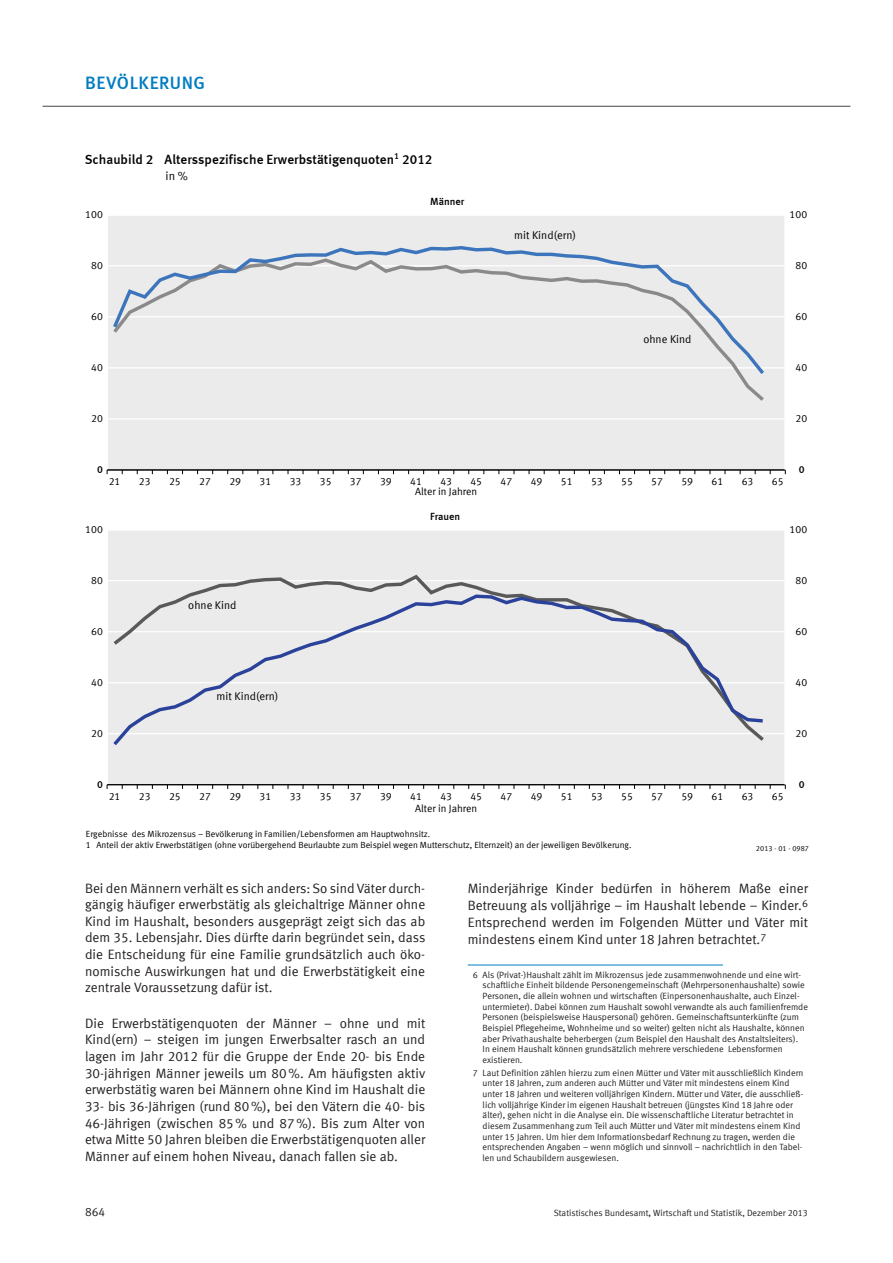
<style>
.page{position:relative;width:893px;height:1263px;background:#fff}
.page>*{position:absolute;margin:0;border:0;box-sizing:border-box;transform-origin:0 0}
.t1{font:18px "Meta Medium LF";letter-spacing:.03em;color:#007cc2}
.Grundtext__9_p{font:13.5px/16.6px "Meta Normal LF";letter-spacing:.005em;color:#231f20;text-align:justify}
.t2{font:700 13.35px "Meta Normal LF";color:#000}
.t3{font:12px "Meta Normal LF";color:#231f20}
.t4{font:11.85px "Meta Normal LF";color:#000}
.t5{font:11.1px "Meta Normal LF";color:#000}
.t6{font:10.5px "Meta Normal LF";color:#000}
.t7{font:700 10.5px "Meta Normal LF";color:#000}
.Fußnotentext{font:9px/10.6px "Meta Normal LF";letter-spacing:.005em;color:#231f20}
.t8{font:8.85px/10.5px "Meta Normal LF";letter-spacing:.005em;color:#000}
.t9{font:700 8.85px "Meta Normal LF";color:#000}
.t10{font:7.35px "Meta Normal LF";letter-spacing:.015em;color:#000}
.s1{font-family:"Meta Medium LF"}
</style>
<div class="page">
<hr style="left:43px;top:106px;width:807px;height:1px;background:#6c6d70">
<hr style="left:468px;top:965px;width:255px;height:1px;background:#007cc2">
<div style="left:107px;top:215px;width:678px;height:255px;background:#ebebeb"></div>
<hr style="left:107px;top:418px;width:678px;height:1px;background:#fff">
<hr style="left:107px;top:367px;width:678px;height:1px;background:#fff">
<hr style="left:107px;top:316px;width:678px;height:1px;background:#fff">
<hr style="left:107px;top:265px;width:678px;height:1px;background:#fff">
<hr style="left:106px;top:215px;width:2px;height:255px;background:#fff">
<hr style="left:107px;top:469px;width:678px;height:1px;background:#000">
<svg style="left:113px;top:246px;width:651px;height:132px"></svg>
<div style="left:107px;top:530px;width:678px;height:255px;background:#ebebeb"></div>
<hr style="left:107px;top:733px;width:678px;height:1px;background:#fff">
<hr style="left:107px;top:682px;width:678px;height:1px;background:#fff">
<hr style="left:107px;top:631px;width:678px;height:1px;background:#fff">
<hr style="left:107px;top:580px;width:678px;height:1px;background:#fff">
<hr style="left:106px;top:530px;width:2px;height:255px;background:#fff">
<hr style="left:107px;top:784px;width:678px;height:1px;background:#000">
<svg style="left:191px;top:574px;width:308px;height:19px"></svg>
<svg style="left:113px;top:593px;width:651px;height:152px"></svg>
<h1 class="t1" style="left:85px;top:72px;width:122px">BEVÖLKERUNG</h1>
<p class="t9" style="left:394px;top:151px;width:6px">1</p>
<p class="t2" style="left:85px;top:151px;width:349px">Schaubild 2 Altersspezifische Erwerbstätigenquoten 2012</p>
<p class="t4" style="left:166px;top:169px;width:24px">in %</p>
<p class="t7" style="left:430px;top:195px;width:36px">Männer</p>
<p class="t6" style="left:85px;top:208px;width:19px">100</p>
<p class="t6" style="left:789px;top:208px;width:19px">100</p>
<p class="t5" style="left:514px;top:229px;width:63px">mit Kind(ern)</p>
<p class="t6" style="left:91px;top:259px;width:13px">80</p>
<p class="t6" style="left:795px;top:259px;width:13px">80</p>
<p class="t6" style="left:91px;top:310px;width:13px">60</p>
<p class="t6" style="left:795px;top:310px;width:13px">60</p>
<p class="t5" style="left:643px;top:333px;width:50px">ohne Kind</p>
<p class="t6" style="left:91px;top:361px;width:13px">40</p>
<p class="t6" style="left:795px;top:361px;width:13px">40</p>
<p class="t6" style="left:91px;top:412px;width:13px">20</p>
<p class="t6" style="left:795px;top:412px;width:13px">20</p>
<p class="t7" style="left:97px;top:463px;width:7px">0</p>
<p class="t7" style="left:799px;top:463px;width:7px">0</p>
<p class="t6" style="left:109px;top:476px;width:13px">21</p>
<p class="t6" style="left:139px;top:476px;width:13px">23</p>
<p class="t6" style="left:169px;top:476px;width:13px">25</p>
<p class="t6" style="left:199px;top:476px;width:13px">27</p>
<p class="t6" style="left:229px;top:476px;width:13px">29</p>
<p class="t6" style="left:260px;top:476px;width:13px">31</p>
<p class="t6" style="left:290px;top:476px;width:13px">33</p>
<p class="t6" style="left:320px;top:476px;width:13px">35</p>
<p class="t6" style="left:350px;top:476px;width:13px">37</p>
<p class="t6" style="left:380px;top:476px;width:13px">39</p>
<p class="t6" style="left:410px;top:476px;width:13px">41</p>
<p class="t6" style="left:440px;top:476px;width:13px">43</p>
<p class="t6" style="left:470px;top:476px;width:13px">45</p>
<p class="t6" style="left:501px;top:476px;width:13px">47</p>
<p class="t6" style="left:531px;top:476px;width:13px">49</p>
<p class="t6" style="left:561px;top:476px;width:13px">51</p>
<p class="t6" style="left:591px;top:476px;width:13px">53</p>
<p class="t6" style="left:621px;top:476px;width:13px">55</p>
<p class="t6" style="left:651px;top:476px;width:13px">57</p>
<p class="t6" style="left:681px;top:476px;width:13px">59</p>
<p class="t6" style="left:712px;top:476px;width:13px">61</p>
<p class="t6" style="left:742px;top:476px;width:13px">63</p>
<p class="t6" style="left:772px;top:476px;width:13px">65</p>
<p class="t6" style="left:415px;top:485px;width:64px">Alter in Jahren</p>
<p class="t7" style="left:430px;top:510px;width:32px">Frauen</p>
<p class="t6" style="left:85px;top:523px;width:19px">100</p>
<p class="t6" style="left:789px;top:523px;width:19px">100</p>
<p class="t6" style="left:91px;top:574px;width:13px">80</p>
<p class="t6" style="left:795px;top:574px;width:13px">80</p>
<p class="t5" style="left:188px;top:599px;width:50px">ohne Kind</p>
<p class="t6" style="left:91px;top:625px;width:13px">60</p>
<p class="t6" style="left:795px;top:625px;width:13px">60</p>
<p class="t6" style="left:91px;top:676px;width:13px">40</p>
<p class="t6" style="left:795px;top:676px;width:13px">40</p>
<p class="t5" style="left:217px;top:690px;width:63px">mit Kind(ern)</p>
<p class="t6" style="left:91px;top:727px;width:13px">20</p>
<p class="t6" style="left:795px;top:727px;width:13px">20</p>
<p class="t7" style="left:97px;top:778px;width:7px">0</p>
<p class="t7" style="left:799px;top:778px;width:7px">0</p>
<p class="t6" style="left:109px;top:790px;width:13px">21</p>
<p class="t6" style="left:139px;top:790px;width:13px">23</p>
<p class="t6" style="left:169px;top:790px;width:13px">25</p>
<p class="t6" style="left:199px;top:790px;width:13px">27</p>
<p class="t6" style="left:229px;top:790px;width:13px">29</p>
<p class="t6" style="left:260px;top:790px;width:13px">31</p>
<p class="t6" style="left:290px;top:790px;width:13px">33</p>
<p class="t6" style="left:320px;top:790px;width:13px">35</p>
<p class="t6" style="left:350px;top:790px;width:13px">37</p>
<p class="t6" style="left:380px;top:790px;width:13px">39</p>
<p class="t6" style="left:410px;top:790px;width:13px">41</p>
<p class="t6" style="left:440px;top:790px;width:13px">43</p>
<p class="t6" style="left:470px;top:790px;width:13px">45</p>
<p class="t6" style="left:501px;top:790px;width:13px">47</p>
<p class="t6" style="left:531px;top:790px;width:13px">49</p>
<p class="t6" style="left:561px;top:790px;width:13px">51</p>
<p class="t6" style="left:591px;top:790px;width:13px">53</p>
<p class="t6" style="left:621px;top:790px;width:13px">55</p>
<p class="t6" style="left:651px;top:790px;width:13px">57</p>
<p class="t6" style="left:681px;top:790px;width:13px">59</p>
<p class="t6" style="left:712px;top:790px;width:13px">61</p>
<p class="t6" style="left:742px;top:790px;width:13px">63</p>
<p class="t6" style="left:772px;top:790px;width:13px">65</p>
<p class="t6" style="left:415px;top:802px;width:64px">Alter in Jahren</p>
<p class="t8" style="left:86px;top:829px;width:547px">Ergebnisse des Mikrozensus – Bevölkerung in Familien/Lebensformen am Hauptwohnsitz.<br>1 Anteil der aktiv Erwerbstätigen (ohne vorübergehend Beurlaubte zum Beispiel wegen Mutterschutz, Elternzeit) an der jeweiligen Bevölkerung.</p>
<p class="t10" style="left:756px;top:844px;width:55px">2013 - 01 - 0987</p>
<p class="Grundtext__9_p" style="left:85px;top:879px;width:342px">Bei den Männern verhält es sich anders: So sind Väter durch&shy;gängig häufiger erwerbstätig als gleichaltrige Männer ohne Kind im Haushalt, besonders ausgeprägt zeigt sich das ab dem 35. Lebensjahr. Dies dürfte darin begründet sein, dass die Entscheidung für eine Familie grundsätzlich auch öko&shy;nomische Auswirkungen hat und die Erwerbstätigkeit eine zentrale Voraussetzung dafür ist.</p>
<p class="Grundtext__9_p" style="left:85px;top:1014px;width:342px">Die Erwerbstätigenquoten der Männer – ohne und mit Kind(ern) – steigen im jungen Erwerbsalter rasch an und lagen im Jahr 2012 für die Gruppe der Ende 20- bis Ende 30-jährigen Männer jeweils um 80%. Am häufigsten aktiv erwerbstätig waren bei Männern ohne Kind im Haushalt die 33- bis 36-Jährigen (rund 80%), bei den Vätern die 40- bis 46-Jährigen (zwischen 85% und 87%). Bis zum Alter von etwa Mitte 50 Jahren bleiben die Erwerbstätigenquoten aller Männer auf einem hohen Niveau, danach fallen sie ab.</p>
<p class="Grundtext__9_p" style="left:468px;top:879px;width:342px;line-height:17.1px">Minderjährige Kinder bedürfen in höherem Maße einer Betreuung als volljährige – im Haushalt lebende – Kinder.<sup>6<br></sup>Entsprechend werden im Folgenden Mütter und Väter mit mindestens einem Kind unter 18 Jahren betrachtet.<sup>7</sup></p>
<p class="Fußnotentext" style="left:483px;top:969px;width:327px;text-indent:-10px">6 Als (Privat-)Haushalt zählt im Mikrozensus jede zusammenwohnende und eine wirt&shy;schaftliche Einheit bildende Personengemeinschaft (Mehrpersonenhaushalte) sowie Personen, die allein wohnen und wirtschaften (Einpersonenhaushalte, auch Einzel&shy;untermieter). Dabei können zum Haushalt sowohl verwandte als auch familienfremde Personen (beispielsweise Hauspersonal) gehören. Gemeinschaftsunterkünfte (zum Beispiel Pflegeheime, Wohnheime und so weiter) gelten nicht als Haushalte, können aber Privathaushalte beherbergen (zum Beispiel den Haushalt des Anstaltsleiters).<br>In einem Haushalt können grundsätzlich mehrere verschiedene Lebensformen existieren.</p>
<p class="Fußnotentext" style="left:483px;top:1067px;width:322px;text-indent:-10px">7 Laut Definition zählen hierzu zum einen Mütter und Väter mit ausschließlich Kindern unter 18 Jahren, zum anderen auch Mütter und Väter mit mindestens einem Kind unter 18 Jahren und weiteren volljährigen Kindern. Mütter und Väter, die ausschließ&shy;lich volljährige Kinder im eigenen Haushalt betreuen (jüngstes Kind 18 Jahre oder älter), gehen nicht in die Analyse ein. Die wissenschaftliche Literatur betrachtet in diesem Zusammenhang zum Teil auch Mütter und Väter mit mindestens einem Kind unter 15 Jahren. Um hier dem Informationsbedarf Rechnung zu tragen, werden die entsprechenden Angaben – wenn möglich und sinnvoll – nachrichtlich in den Tabel&shy;len und Schaubildern ausgewiesen.</p>
<h3 class="t3" style="left:85px;top:1205px;width:22px">864</h3>
<p class="Fußnotentext" style="left:554px;top:1208px;width:256px">Statistisches Bundesamt<span class="s1">,</span> Wirtschaft und Statistik, Dezember 2013</p>
</div>
